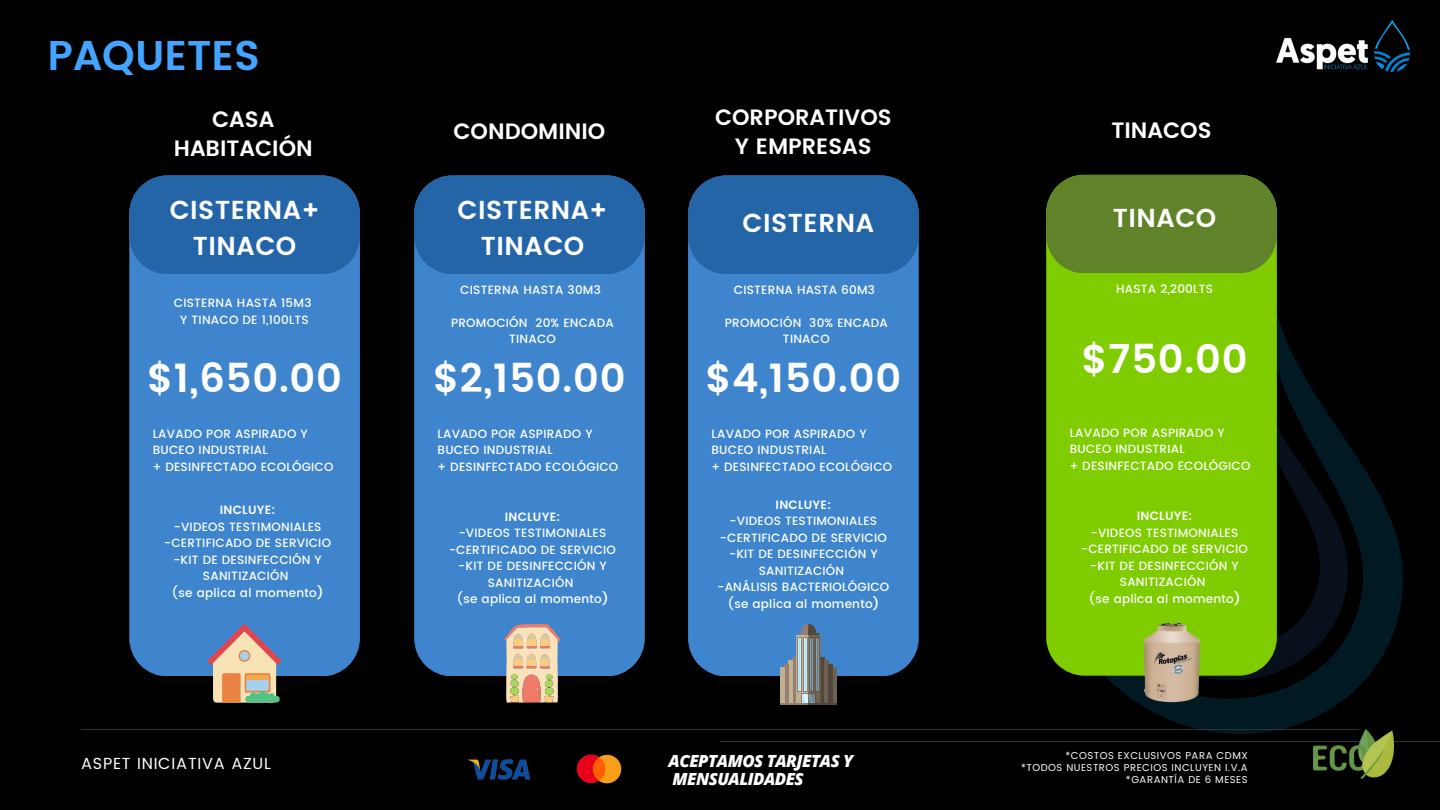
<style>
.page{position:relative;width:1440px;height:810px;background:#000}
.page>*{position:absolute;margin:0;border:0;box-sizing:border-box;transform-origin:0 0}
.t1{font:600 41.5px "Poppins";color:#43a5ff}
.t2{font:600 40px "Poppins";letter-spacing:.02em;color:#fff}
.t3{font:600 26px/36px "Poppins";letter-spacing:.02em;color:#fff;text-align:center}
.t4{font:600 22.2px/28.5px "Poppins";color:#fff;text-align:center}
.t5{font:italic 800 16.7px "Open Sans";letter-spacing:-.03em;color:#fff}
.t6{font:16px "Poppins";letter-spacing:.05em;color:#fffefe}
.t7{font:500 12px/16.5px "Poppins";letter-spacing:.02em;color:#fff;text-align:center}
.t8{font:600 12px "Poppins";letter-spacing:.02em;color:#fff}
.t9{font:10px "Poppins";letter-spacing:.05em;color:#fffefe}
.s1{font-weight:600}
</style>
<div class="page">
<svg style="left:1106px;top:316px;width:297px;height:418px"></svg>
<hr style="left:81px;top:729px;width:1278px;height:1px;background:#323232">
<div style="left:129px;top:274px;width:231px;height:402px;background:#3e85ce"></div>
<div style="left:129px;top:175px;width:231px;height:99px;background:#2465a8"></div>
<svg style="left:207px;top:624px;width:75px;height:79px;background:#a9a098"></svg>
<div style="left:414px;top:274px;width:231px;height:402px;background:#3e85ce"></div>
<div style="left:414px;top:175px;width:231px;height:99px;background:#2465a8"></div>
<svg style="left:504px;top:624px;width:57px;height:79px;background:#d2b799"></svg>
<div style="left:688px;top:274px;width:231px;height:402px;background:#3e85ce"></div>
<div style="left:688px;top:175px;width:231px;height:99px;background:#2465a8"></div>
<svg style="left:792px;top:658px;width:4px;height:45px"></svg>
<svg style="left:788px;top:661px;width:4px;height:42px"></svg>
<svg style="left:784px;top:665px;width:4px;height:38px"></svg>
<hr style="left:780px;top:667px;width:4px;height:37px;background:#bfb290">
<hr style="left:798px;top:634px;width:21px;height:2px;background:#967e72">
<svg style="left:796px;top:635px;width:3px;height:68px"></svg>
<hr style="left:798px;top:639px;width:3px;height:52px;background:#c2ebfb">
<hr style="left:780px;top:703px;width:57px;height:2px;background:#967e72">
<hr style="left:821px;top:654px;width:1px;height:49px;background:#6b624f">
<svg style="left:821px;top:658px;width:4px;height:45px"></svg>
<svg style="left:825px;top:660px;width:4px;height:43px"></svg>
<hr style="left:829px;top:665px;width:4px;height:38px;background:#55463d">
<svg style="left:833px;top:667px;width:4px;height:36px"></svg>
<svg style="left:799px;top:624px;width:22px;height:79px;background:#858e8e"></svg>
<hr style="left:808px;top:703px;width:29px;height:2px;background:#55463d">
<div style="left:1046px;top:273px;width:231px;height:403px;background:#7fcd00"></div>
<div style="left:1046px;top:175px;width:231px;height:98px;background:#608228"></div>
<hr style="left:720px;top:742px;width:720px;height:1px;background:#323232">
<img style="left:1141px;top:623px;width:61px;height:80px">
<img style="left:468px;top:759px;width:62px;height:21px">
<img style="left:576px;top:754px;width:46px;height:30px">
<img style="left:1314px;top:729px;width:79px;height:49px">
<img style="left:1277px;top:21px;width:133px;height:51px">
<h4 class="t1" style="left:47px;top:31px;width:214px">PAQUETES</h4>
<p class="t4" style="left:174px;top:105px;width:140px">CASA<br>HABITACIÓN</p>
<h3 class="t3" style="left:170px;top:192px;width:151px">CISTERNA+<br>TINACO</h3>
<p class="t7" style="left:174px;top:295px;width:139px">CISTERNA HASTA 15M3</p>
<h2 class="t7" style="left:180px;top:312px;width:130px">Y TINACO DE 1,100LTS</h2>
<p class="t2" style="left:147px;top:355px;width:197px">$1,650.00</p>
<p class="t7" style="left:153px;top:425px;width:157px;text-align:left">LAVADO POR ASPIRADO Y<br>BUCEO INDUSTRIAL</p>
<p class="t7" style="left:153px;top:458px;width:182px">+ DESINFECTADO ECOLÓGICO</p>
<p class="t8" style="left:220px;top:503px;width:57px">INCLUYE:</p>
<p class="t7" style="left:174px;top:518px;width:149px">-VIDEOS TESTIMONIALES</p>
<p class="t7" style="left:164px;top:535px;width:168px">-CERTIFICADO DE SERVICIO</p>
<p class="t7" style="left:173px;top:551px;width:150px">-KIT DE DESINFECCIÓN Y<br>SANITIZACIÓN</p>
<p class="t7" style="left:172px;top:584px;width:153px">(se aplica al momento<span class="s1">)</span></p>
<h1 class="t6" style="left:81px;top:754px;width:192px">ASPET INICIATIVA AZUL</h1>
<p class="t4" style="left:454px;top:117px;width:153px">CONDOMINIO</p>
<p class="t3" style="left:458px;top:192px;width:151px">CISTERNA+<br>TINACO</p>
<p class="t7" style="left:460px;top:282px;width:142px">CISTERNA HASTA 30M3</p>
<p class="t7" style="left:451px;top:315px;width:164px">PROMOCIÓN 20% ENCADA<br>TINACO</p>
<p class="t2" style="left:433px;top:355px;width:194px">$2,150.00</p>
<p class="t7" style="left:438px;top:425px;width:157px;text-align:left">LAVADO POR ASPIRADO Y<br>BUCEO INDUSTRIAL</p>
<h3 class="t7" style="left:438px;top:458px;width:182px">+ DESINFECTADO ECOLÓGICO</h3>
<p class="t8" style="left:505px;top:510px;width:57px">INCLUYE:</p>
<p class="t7" style="left:459px;top:525px;width:149px">-VIDEOS TESTIMONIALES</p>
<h2 class="t7" style="left:449px;top:541px;width:168px">-CERTIFICADO DE SERVICIO</h2>
<p class="t7" style="left:458px;top:558px;width:150px">-KIT DE DESINFECCIÓN Y<br>SANITIZACIÓN</p>
<p class="t7" style="left:457px;top:591px;width:153px">(se aplica al momento<span class="s1">)</span></p>
<h2 class="t4" style="left:715px;top:103px;width:178px">CORPORATIVOS<br>Y EMPRESAS</h2>
<p class="t3" style="left:743px;top:205px;width:133px">CISTERNA</p>
<p class="t7" style="left:734px;top:282px;width:143px">CISTERNA HASTA 60M3</p>
<p class="t7" style="left:725px;top:315px;width:165px">PROMOCIÓN 30% ENCADA<br>TINACO</p>
<h3 class="t2" style="left:705px;top:355px;width:197px">$4,150.00</h3>
<p class="t7" style="left:712px;top:425px;width:157px;text-align:left">LAVADO POR ASPIRADO Y<br>BUCEO INDUSTRIAL</p>
<p class="t7" style="left:712px;top:458px;width:182px">+ DESINFECTADO ECOLÓGICO</p>
<p class="t8" style="left:776px;top:498px;width:57px">INCLUYE:</p>
<h3 class="t7" style="left:730px;top:513px;width:149px">-VIDEOS TESTIMONIALES</h3>
<p class="t7" style="left:720px;top:529px;width:168px">-CERTIFICADO DE SERVICIO</p>
<p class="t7" style="left:729px;top:546px;width:150px">-KIT DE DESINFECCIÓN Y<br>SANITIZACIÓN</p>
<h2 class="t7" style="left:717px;top:579px;width:173px">-ANÁLISIS BACTERIOLÓGICO</h2>
<p class="t7" style="left:728px;top:595px;width:153px">(se aplica al momento<span class="s1">)</span></p>
<p class="t5" style="left:669px;top:750px;width:186px">ACEPTAMOS TARJETAS Y</p>
<h6 class="t5" style="left:672px;top:768px;width:133px">MENSUALIDADES</h6>
<p class="t4" style="left:1112px;top:117px;width:102px">TINACOS</p>
<p class="t3" style="left:1113px;top:201px;width:105px">TINACO</p>
<p class="t7" style="left:1116px;top:281px;width:98px">HASTA 2,200LTS</p>
<p class="t2" style="left:1082px;top:336px;width:168px">$750.00</p>
<p class="t7" style="left:1070px;top:425px;width:157px;text-align:left">LAVADO POR ASPIRADO Y<br>BUCEO INDUSTRIAL</p>
<p class="t7" style="left:1070px;top:458px;width:182px">+ DESINFECTADO ECOLÓGICO</p>
<p class="t8" style="left:1137px;top:509px;width:57px">INCLUYE:</p>
<p class="t7" style="left:1091px;top:524px;width:149px">-VIDEOS TESTIMONIALES</p>
<p class="t7" style="left:1081px;top:541px;width:168px">-CERTIFICADO DE SERVICIO</p>
<p class="t7" style="left:1090px;top:557px;width:150px">-KIT DE DESINFECCIÓN Y<br>SANITIZACIÓN</p>
<p class="t7" style="left:1089px;top:590px;width:153px">(se aplica al momento<span class="s1">)</span></p>
<p class="t9" style="left:1065px;top:750px;width:184px">*COSTOS EXCLUSIVOS PARA CDMX</p>
<h4 class="t9" style="left:1021px;top:762px;width:228px">*TODOS NUESTROS PRECIOS INCLUYEN I.V.A</h4>
<h4 class="t9" style="left:1126px;top:774px;width:123px">*GARANTÍA DE 6 MESES</h4>
</div>
